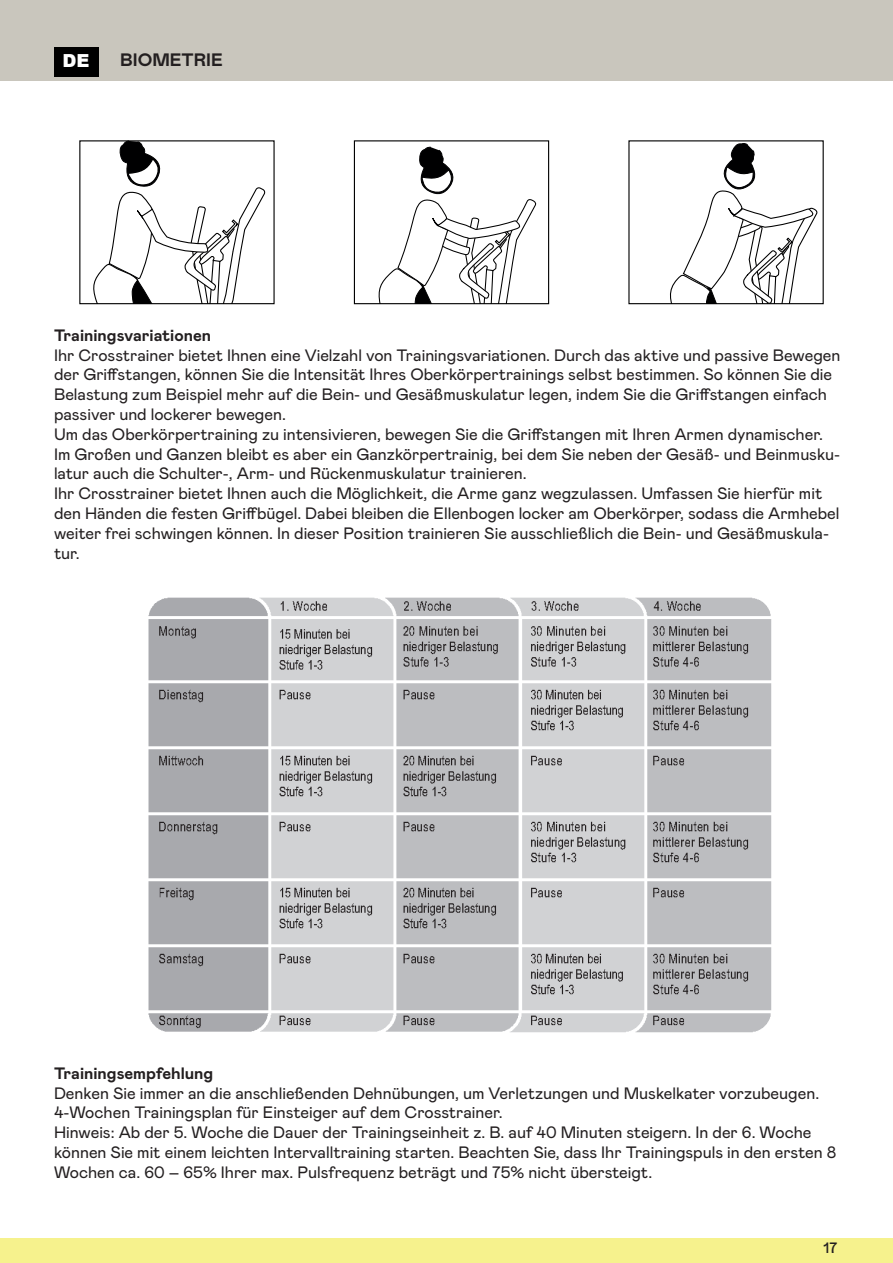
<style>
.page{position:relative;width:893px;height:1263px;background:#fff}
.page>*{position:absolute;margin:0;border:0;box-sizing:border-box;transform-origin:0 0}
.t1{font:700 18px "Mabry";color:#231f20}
.t2{font:900 18px "Arial";color:#fff}
.t3{font:16.5px/19.8px "Mabry";color:#231f20}
.t4{font:700 16.5px "Mabry";color:#231f20}
.t5{font:500 15px "Mabry";color:#231f20}
</style>
<div class="page">
<div style="left:0;top:0;width:893px;height:81px;background:#c9c6bd"></div>
<div style="left:0;top:1238px;width:893px;height:25px;background:#f6f28d"></div>
<svg style="left:93px;top:142px;width:173px;height:160px"></svg>
<div style="left:79px;top:140px;width:196px;height:164px;border:1px solid #000"></div>
<svg style="left:378px;top:147px;width:159px;height:155px"></svg>
<div style="left:354px;top:140px;width:195px;height:164px;border:1px solid #000"></div>
<svg style="left:670px;top:143px;width:148px;height:159px"></svg>
<div style="left:54px;top:47px;width:45px;height:30px;background:#000"></div>
<img style="left:148px;top:597px;width:624px;height:436px">
<p class="t2" style="left:63px;top:48px;width:29px">DE</p>
<p class="t1" style="left:120px;top:47px;width:104px">BIOMETRIE</p>
<p class="t4" style="left:54px;top:323px;width:159px">Trainingsvariationen</p>
<p class="t3" style="left:54px;top:344px;width:788px">Ihr Crosstrainer bietet Ihnen eine Vielzahl von Trainingsvariationen. Durch das aktive und passive Bewegen der Griffstangen, können Sie die Intensität Ihres Oberkörpertrainings selbst bestimmen. So können Sie die Belastung zum Beispiel mehr auf die Bein- und Gesäßmuskulatur legen, indem Sie die Griffstangen einfach passiver und lockerer bewegen.<br>Um das Oberkörpertraining zu intensivieren, bewegen Sie die Griffstangen mit Ihren Armen dynamischer.<br>Im Großen und Ganzen bleibt es aber ein Ganzkörpertrainig, bei dem Sie neben der Gesäß- und Beinmusku&shy;latur auch die Schulter-, Arm- und Rückenmuskulatur trainieren.<br>Ihr Crosstrainer bietet Ihnen auch die Möglichkeit, die Arme ganz wegzulassen. Umfassen Sie hierfür mit den Händen die festen Griffbügel. Dabei bleiben die Ellenbogen locker am Oberkörper, sodass die Armhebel weiter frei schwingen können. In dieser Position trainieren Sie ausschließlich die Bein- und Gesäßmuskula&shy;tur.</p>
<p class="t4" style="left:54px;top:1061px;width:161px">Trainingsempfehlung</p>
<p class="t3" style="left:54px;top:1082px;width:784px">Denken Sie immer an die anschließenden Dehnübungen, um Verletzungen und Muskelkater vorzubeugen.<br>4-Wochen Trainingsplan für Einsteiger auf dem Crosstrainer.<br>Hinweis: Ab der 5. Woche die Dauer der Trainingseinheit z. B. auf 40 Minuten steigern. In der 6. Woche können Sie mit einem leichten Intervalltraining starten. Beachten Sie, dass Ihr Trainingspuls in den ersten 8<br>Wochen ca. 60 – 65% Ihrer max. Pulsfrequenz beträgt und 75% nicht übersteigt.</p>
<p class="t5" style="left:824px;top:1237px;width:15px">17</p>
</div>
